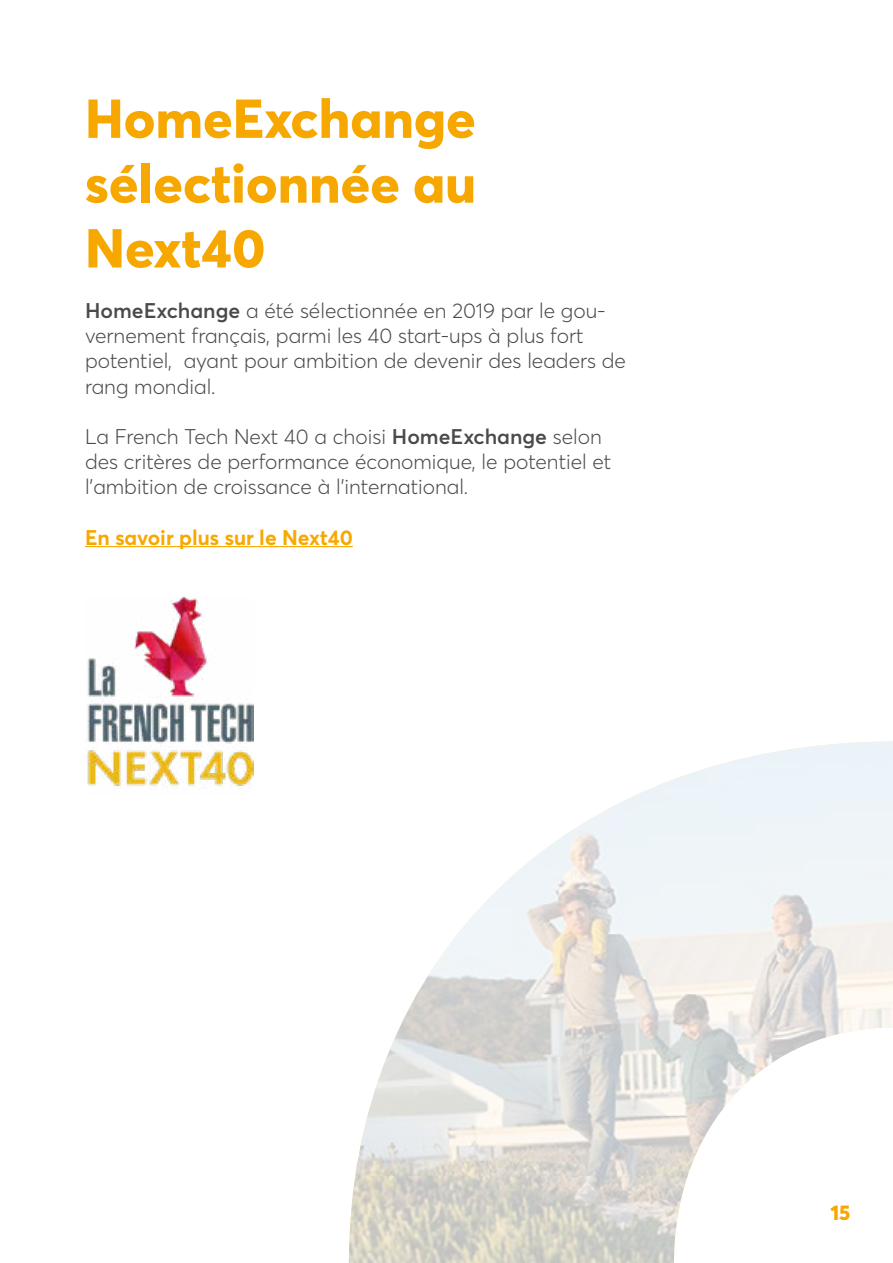
<style>
.page{position:relative;width:893px;height:1263px;background:#fff}
.page>*{position:absolute;margin:0;border:0;box-sizing:border-box;transform-origin:0 0}
.t1{font:800 54px/64.8px "Averta Std PE";color:#f7a800;text-align:justify}
.t2{font:300 21px/25.2px "Averta Std PE";color:#4a4a4a}
.t3{font:700 21px "Averta Std PE";color:#f7a800}
.t4{font:800 21px "Averta Std PE";color:#f7a800}
.s1{font-weight:600}
</style>
<div class="page">
<hr style="left:85px;top:546px;width:268px;height:1px;background:#f7a800">
<img style="left:349px;top:741px;width:544px;height:522px">
<img style="left:85px;top:598px;width:169px;height:192px">
<h1 class="t1" style="left:85px;top:84px;width:392px">HomeExchange sélectionnée au Next40</h1>
<p class="t2" style="left:85px;top:297px;width:542px"><span class="s1">HomeExchange</span> a été sélectionnée en 2019 par le gou&shy;vernement français, parmi les 40 start-ups à plus fort potentiel, ayant pour ambition de devenir des leaders de rang mondial.</p>
<p class="t2" style="left:85px;top:423px;width:528px">La French Tech Next 40 a choisi <span class="s1">HomeExchange</span> selon des critères de performance économique, le potentiel et l’ambition de croissance à l’international.</p>
<p class="t3" style="left:85px;top:522px;width:269px">En savoir plus sur le Next40</p>
<p class="t4" style="left:830px;top:1198px;width:22px">15</p>
</div>
